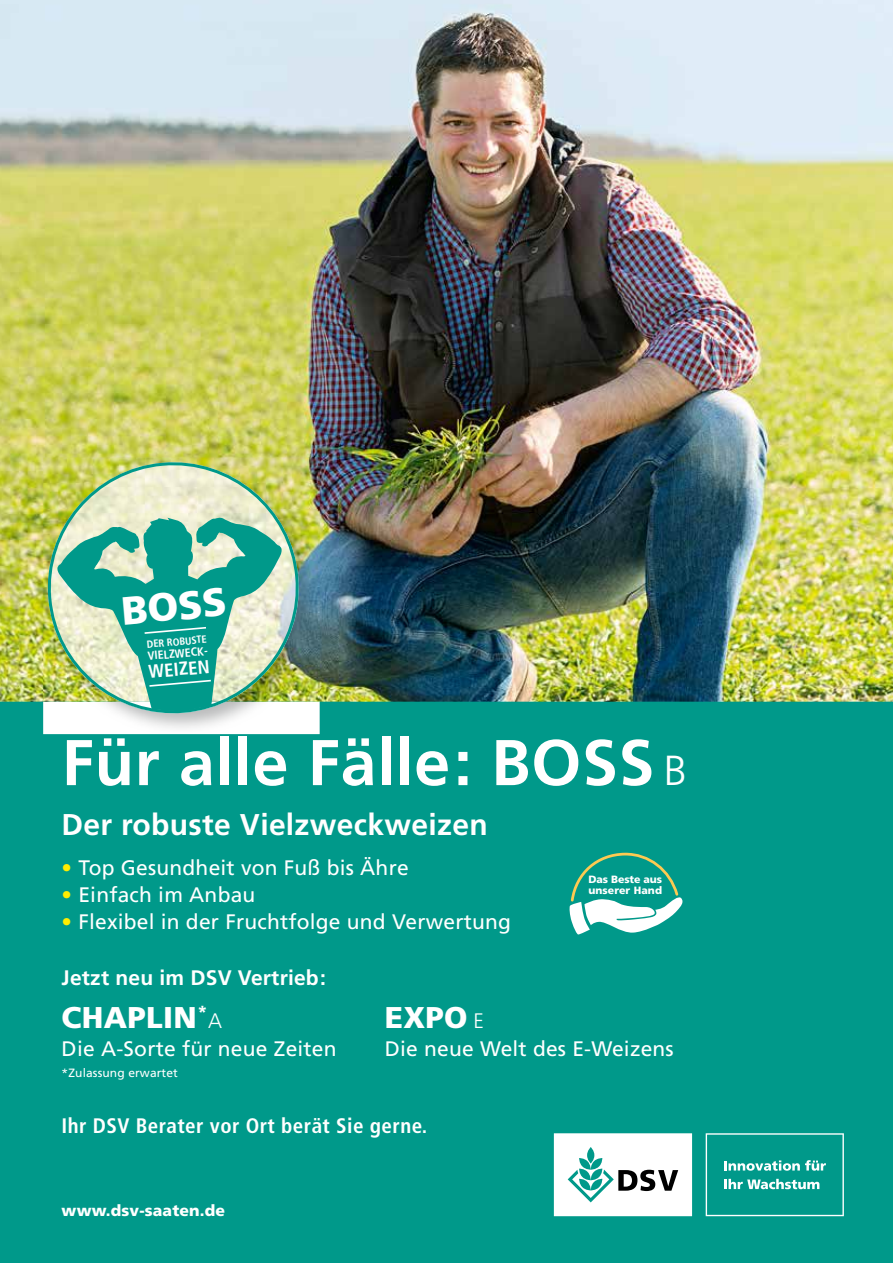
<style>
.page{position:relative;width:893px;height:1263px;background:#fff}
.page>*{position:absolute;margin:0;border:0;box-sizing:border-box;transform-origin:0 0}
.t1{font:700 64.5px "Frutiger";letter-spacing:.01em;color:#fff}
.t2{font:900 39.45px "Frutiger";color:#fff}
.t3{font:700 30px "Frutiger";letter-spacing:.01em;color:#fff}
.t4{font:900 30px "Frutiger";letter-spacing:.01em;color:#fff}
.t5{font:21px "Frutiger";letter-spacing:.01em;color:#fff}
.t6{font:700 condensed 21px "Frutiger";letter-spacing:.02em;color:#fff}
.t7{font:700 21px "Frutiger";letter-spacing:.01em;color:#fff}
.t8{font:300 21px "Frutiger";color:#fff}
.t9{font:700 condensed 18.75px "Frutiger";color:#fff}
.t10{font:900 15.75px "Frutiger";letter-spacing:.01em;color:#fff}
.t11{font:12px "Frutiger";letter-spacing:.01em;color:#fff}
.t12{font:700 condensed 11.85px "Frutiger";color:#fff}
.t13{font:900 10.5px/11.2px "Frutiger";letter-spacing:-.01em;color:#fff}
.t14{font:700 condensed 10.5px "Frutiger";color:#fff}
.s1{font-weight:300;font-size:42px}
.s2{color:#ffed00}
.s3{font-weight:300;font-size:21px}
</style>
<div class="page">
<img style="left:0;top:0;width:893px;height:702px">
<div style="left:0;top:702px;width:893px;height:561px;background:#00998a"></div>
<svg style="left:554px;top:1133px;width:138px;height:83px"></svg>
<svg style="left:706px;top:1133px;width:138px;height:83px"></svg>
<svg style="left:569px;top:852px;width:114px;height:83px"></svg>
<img style="left:42px;top:458px;width:278px;height:276px">
<img style="left:44px;top:458px;width:259px;height:259px">
<svg style="left:55px;top:516px;width:229px;height:197px"></svg>
<h2 class="t2" style="left:119px;top:587px;width:107px;rotate:-5deg">BOSS</h2>
<p class="t14" style="left:146px;top:638px;width:62px;rotate:-5deg">DER ROBUSTE</p>
<p class="t12" style="left:147px;top:649px;width:64px;rotate:-5deg">VIELZWECK-</p>
<p class="t9" style="left:148px;top:660px;width:63px;rotate:-5deg">WEIZEN</p>
<h1 class="t1" style="left:62px;top:725px;width:627px">Für alle Fälle: BOSS <span class="s1">B</span></h1>
<h3 class="t3" style="left:62px;top:807px;width:427px">Der robuste Vielzweckweizen</h3>
<p class="t5" style="left:62px;top:855px;width:349px"><span class="s2">•</span> Top Gesundheit von Fuß bis Ähre</p>
<p class="t5" style="left:62px;top:882px;width:195px"><span class="s2">•</span> Einfach im Anbau</p>
<p class="t5" style="left:62px;top:909px;width:451px"><span class="s2">•</span> Flexibel in der Fruchtfolge und Verwertung</p>
<p class="t13" style="left:588px;top:873px;width:75px">Das Beste aus unserer Hand</p>
<p class="t7" style="left:62px;top:966px;width:266px">Jetzt neu im DSV Vertrieb:</p>
<h3 class="t4" style="left:62px;top:999px;width:148px">CHAPLIN<sup>*</sup></h3>
<p class="t8" style="left:208px;top:1009px;width:16px">A</p>
<p class="t5" style="left:62px;top:1036px;width:277px">Die A-Sorte für neue Zeiten</p>
<p class="t11" style="left:62px;top:1065px;width:118px">*Zulassung erwartet</p>
<h3 class="t4" style="left:385px;top:999px;width:101px">EXPO <span class="s3">E</span></h3>
<p class="t5" style="left:385px;top:1036px;width:290px">Die neue Welt des E-Weizens</p>
<p class="t6" style="left:62px;top:1113px;width:367px">Ihr DSV Berater vor Ort berät Sie gerne.</p>
<p class="t10" style="left:62px;top:1201px;width:165px">www.dsv-saaten.de</p>
</div>
